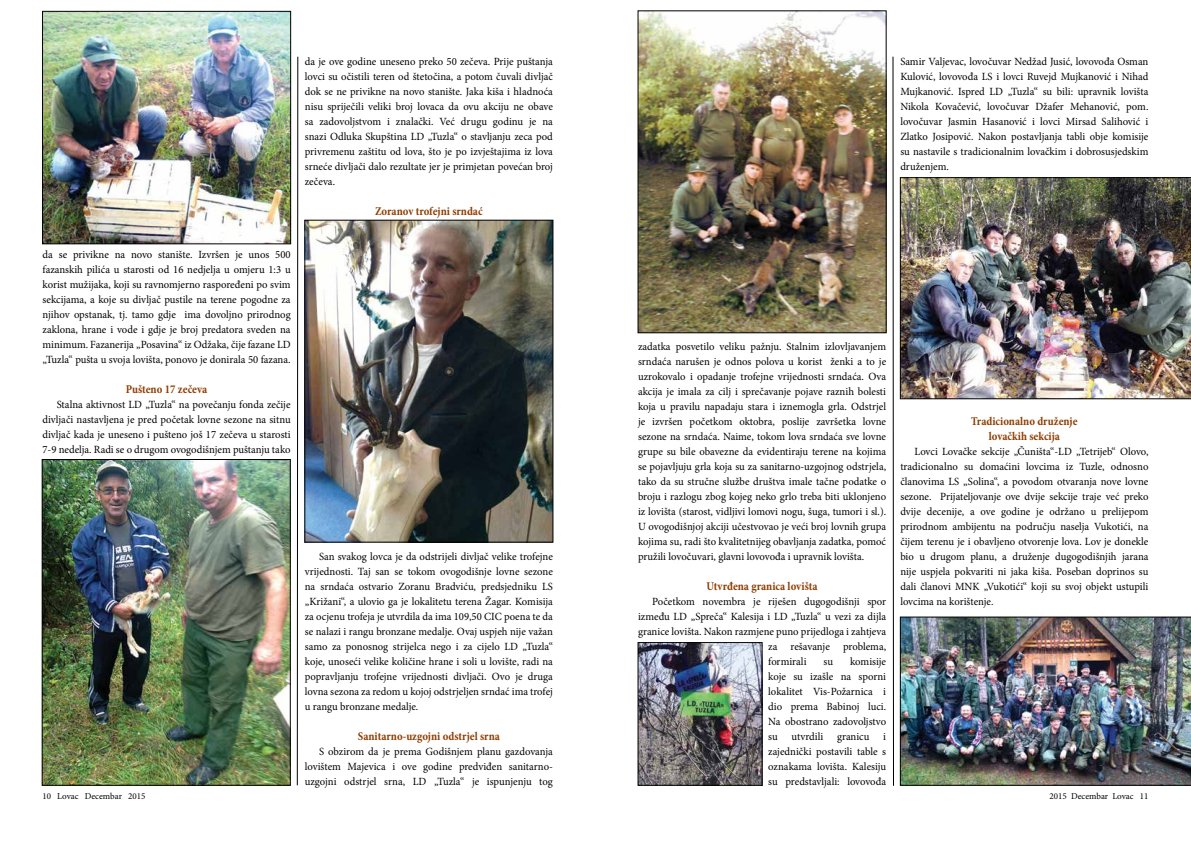
<style>
.page{position:relative;width:1191px;height:842px;background:#fff}
.page>*{position:absolute;margin:0;border:0;box-sizing:border-box;transform-origin:0 0}
.t1{font:700 condensed 12px/15px "Minion Pro";color:#8e3e03;text-align:center}
.t2{font:11px/15px "Minion Pro";color:#000;text-align:justify}
.t3{font:9px "Minion Pro";color:#000}
</style>
<div class="page">
<svg style="left:297px;top:56px;width:1px;height:730px"></svg>
<svg style="left:892px;top:56px;width:2px;height:730px"></svg>
<img style="left:44px;top:13px;width:245px;height:229px">
<div style="left:42px;top:11px;width:249px;height:233px;border:1px solid #000"></div>
<img style="left:44px;top:461px;width:245px;height:323px">
<div style="left:42px;top:459px;width:249px;height:327px;border:1px solid #000"></div>
<img style="left:306px;top:222px;width:245px;height:319px">
<div style="left:304px;top:220px;width:249px;height:323px;border:1px solid #000"></div>
<img style="left:639px;top:12px;width:245px;height:319px">
<div style="left:637px;top:10px;width:249px;height:323px;border:1px solid #000"></div>
<img style="left:639px;top:644px;width:121px;height:140px">
<div style="left:637px;top:642px;width:125px;height:144px;border:1px solid #000"></div>
<img style="left:900px;top:177px;width:291px;height:222px">
<img style="left:900px;top:616px;width:291px;height:170px">
<p class="t2" style="left:43px;top:247px;width:250px">da se privikne na novo stanište. Izvršen je unos 500 fazanskih pilića u starosti od 16 nedjelja u omjeru 1:3 u korist mužijaka, koji su ravnomjerno raspoređeni po svim sekcijama, a koje su divljač pustile na terene pogodne za njihov opstanak, tj. tamo gdje ima dovoljno prirodnog zaklona, hrane i vode i gdje je broj predatora sveden na minimum. Fazanerija „Posavina“ iz Odžaka, čije fazane LD „Tuzla“ pušta u svoja lovišta, ponovo je donirala 50 fazana.</p>
<p class="t1" style="left:126px;top:382px;width:83px">Pušteno 17 zečeva</p>
<p class="t2" style="left:43px;top:397px;width:250px;text-indent:14px">Stalna aktivnost LD „Tuzla“ na povečanju fonda zečije divljači nastavljena je pred početak lovne sezone na sitnu divljač kada je uneseno i pušteno još 17 zečeva u starosti 7-9 nedelja. Radi se o drugom ovogodišnjem puštanju tako</p>
<p class="t2" style="left:305px;top:54px;width:250px">da je ove godine uneseno preko 50 zečeva. Prije puštanja lovci su očistili teren od štetočina, a potom čuvali divljač dok se ne privikne na novo stanište. Jaka kiša i hladnoća nisu spriječili veliki broj lovaca da ovu akciju ne obave sa zadovoljstvom i znalački. Već drugu godinu je na snazi Odluka Skupština LD „Tuzla“ o stavljanju zeca pod privremenu zaštitu od lova, što je po izvještajima iz lova srneće divljači dalo rezultate jer je primjetan povećan broj zečeva.</p>
<p class="t1" style="left:375px;top:203px;width:109px">Zoranov trofejni srndać</p>
<p class="t2" style="left:305px;top:549px;width:250px;text-indent:14px">San svakog lovca je da odstrijeli divljač velike trofejne vrijednosti. Taj san se tokom ovogodišnje lovne sezone na srndaća ostvario Zoranu Bradviću, predsjedniku LS „Križani“, a ulovio ga je lokalitetu terena Žagar. Komisija za ocjenu trofeja je utvrdila da ima 109,50 CIC poena te da se nalazi i rangu bronzane medalje. Ovaj uspjeh nije važan samo za ponosnog strijelca nego i za cijelo LD „Tuzla“ koje, unoseći velike količine hrane i soli u lovište, radi na popravljanju trofejne vrijednosti divljači. Ovo je druga lovna sezona za redom u kojoj odstrjeljen srndać ima trofej u rangu bronzane medalje.</p>
<p class="t1" style="left:358px;top:728px;width:144px">Sanitarno-uzgojni odstrjel srna</p>
<p class="t2" style="left:305px;top:744px;width:250px;text-indent:14px">S obzirom da je prema Godišnjem planu gazdovanja lovištem Majevica i ove godine predviđen sanitarno&shy;uzgojni odstrjel srna, LD „Tuzla“ je ispunjenju tog</p>
<p class="t2" style="left:900px;top:54px;width:250px">Samir Valjevac, lovočuvar Nedžad Jusić, lovovođa Osman Kulović, lovovođa LS i lovci Ruvejd Mujkanović i Nihad Mujkanović. Ispred LD „Tuzla“ su bili: upravnik lovišta Nikola Kovačević, lovočuvar Džafer Mehanović, pom. lovočuvar Jasmin Hasanović i lovci Mirsad Salihović i Zlatko Josipović. Nakon postavljanja tabli obje komisije su nastavile s tradicionalnim lovačkim i dobrosusjedskim druženjem.</p>
<p class="t2" style="left:638px;top:339px;width:250px">zadatka posvetilo veliku pažnju. Stalnim izlovljavanjem srndaća narušen je odnos polova u korist ženki a to je uzrokovalo i opadanje trofejne vrijednosti srndaća. Ova akcija je imala za cilj i sprečavanje pojave raznih bolesti koja u pravilu napadaju stara i iznemogla grla. Odstrjel je izvršen početkom oktobra, poslije završetka lovne sezone na srndaća. Naime, tokom lova srndaća sve lovne grupe su bile obavezne da evidentiraju terene na kojima se pojavljuju grla koja su za sanitarno-uzgojnog odstrjela, tako da su stručne službe društva imale tačne podatke o broju i razlogu zbog kojeg neko grlo treba biti uklonjeno iz lovišta (starost, vidljivi lomovi nogu, šuga, tumori i sl.).<br>U ovogodišnjoj akciji učestvovao je veći broj lovnih grupa kojima su, radi što kvalitetnijeg obavljanja zadatka, pomoć pružili lovočuvari, glavni lovovođa i upravnik lovišta.</p>
<p class="t1" style="left:706px;top:578px;width:113px">Utvrđena granica lovišta</p>
<p class="t2" style="left:652px;top:594px;width:235px">Početkom novembra je riješen dugogodišnji spor</p>
<p class="t2" style="left:638px;top:609px;width:250px">između LD „Spreča“ Kalesija i LD „Tuzla“ u vezi za dijla</p>
<p class="t2" style="left:638px;top:624px;width:250px">granice lovišta. Nakon razmjene puno prijedloga i zahtjeva</p>
<p class="t2" style="left:768px;top:639px;width:119px">za rešavanje problema,</p>
<p class="t2" style="left:768px;top:654px;width:40px">formirali</p>
<p class="t2" style="left:823px;top:654px;width:11px">su</p>
<p class="t2" style="left:768px;top:654px;width:119px;text-indent:82px">komisije koje su izašle na sporni lokalitet Vis-Požarnica i dio prema Babinoj luci.<br>Na obostrano zadovoljstvo su utvrdili granicu i zajednički postavili table s oznakama lovišta. Kalesiju su predstavljali: lovovođa</p>
<p class="t1" style="left:971px;top:413px;width:108px">Tradicionalno druženje lovačkih sekcija</p>
<p class="t2" style="left:900px;top:444px;width:250px;text-indent:14px">Lovci Lovačke sekcije „Čuništa“-LD „Tetrijeb“ Olovo, tradicionalno su domaćini lovcima iz Tuzle, odnosno članovima LS „Solina“, a povodom otvaranja nove lovne sezone. Prijateljovanje ove dvije sekcije traje već preko dvije decenije, a ove godine je održano u prelijepom prirodnom ambijentu na području naselja Vukotići, na čijem terenu je i obavljeno otvorenje lova. Lov je donekle bio u drugom planu, a druženje dugogodišnjih jarana nije uspjela pokvariti ni jaka kiša. Poseban doprinos su dali članovi MNK „Vukotići“ koji su svoj objekt ustupili lovcima na korištenje.</p>
<p class="t3" style="left:43px;top:790px;width:104px">10 Lovac Decembar 2015</p>
<p class="t3" style="left:1049px;top:790px;width:100px">2015 Decembar Lovac 11</p>
</div>
